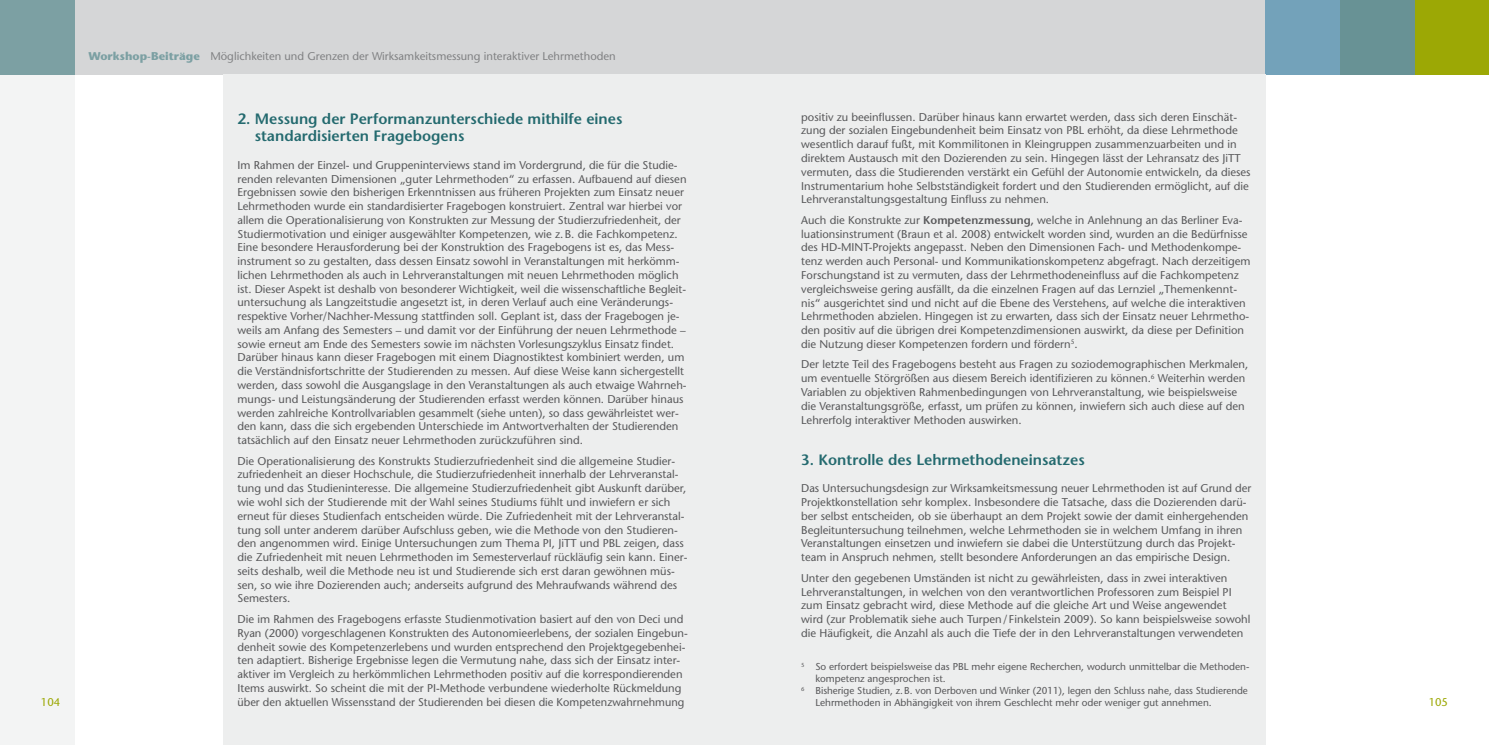
<style>
.page{position:relative;width:1489px;height:745px;background:#fff}
.page>*{position:absolute;margin:0;border:0;box-sizing:border-box;transform-origin:0 0}
.t1{font:600 15px/17.5px "Stone Sans";color:#246a6f}
.t2{font:11.25px/13.8px "Stone Sans";color:#58585a}
.t3{font:11.25px "Stone Sans";color:#808183}
.t4{font:11.25px "Stone Sans";color:#9ca805}
.t5{font:10px "Stone Sans";color:#58585a}
.s1{font-weight:700;color:#7ca0a3}
.s2{font-weight:600}
</style>
<div class="page">
<div style="left:0;top:74px;width:74px;height:670px;background:#f3f4f4"></div>
<div style="left:744px;top:0;width:744px;height:74px;background:#d5d6d7"></div>
<div style="left:1414px;top:0;width:74px;height:74px;background:#9ca805"></div>
<div style="left:1339px;top:0;width:75px;height:74px;background:#689295"></div>
<div style="left:1265px;top:0;width:74px;height:74px;background:#73a2ba"></div>
<div style="left:0;top:0;width:744px;height:74px;background:#d5d6d7"></div>
<div style="left:0;top:0;width:74px;height:74px;background:#7ca0a3"></div>
<div style="left:744px;top:74px;width:521px;height:670px;background:#edeeee"></div>
<div style="left:223px;top:74px;width:521px;height:670px;background:#edeeee"></div>
<p class="t3" style="left:89px;top:49px;width:528px"><span class="s1">Workshop-Beiträge</span> Möglichkeiten und Grenzen der Wirksamkeitsmessung interaktiver Lehrmethoden</p>
<p class="t2" style="left:801px;top:110px;width:451px">positiv zu beeinflussen. Darüber hinaus kann erwartet werden, dass sich deren Einschät&shy;zung der sozialen Eingebundenheit beim Einsatz von PBL erhöht, da diese Lehrmethode wesentlich darauf fußt, mit Kommilitonen in Kleingruppen zusammenzuarbeiten und in direktem Austausch mit den Dozierenden zu sein. Hingegen lässt der Lehransatz des JiTT vermuten, dass die Studierenden verstärkt ein Gefühl der Autonomie entwickeln, da dieses Instrumentarium hohe Selbstständigkeit fordert und den Studierenden ermöglicht, auf die Lehrveranstaltungsgestaltung Einfluss zu nehmen.</p>
<p class="t2" style="left:801px;top:213px;width:451px">Auch die Konstrukte zur <span class="s2">Kompetenzmessung,</span> welche in Anlehnung an das Berliner Eva&shy;luationsinstrument (Braun et al. 2008) entwickelt worden sind, wurden an die Bedürfnisse des HD-MINT-Projekts angepasst. Neben den Dimensionen Fach- und Methodenkompe&shy;tenz werden auch Personal- und Kommunikationskompetenz abgefragt. Nach derzeitigem Forschungstand ist zu vermuten, dass der Lehrmethodeneinfluss auf die Fachkompetenz vergleichsweise gering ausfällt, da die einzelnen Fragen auf das Lernziel „Themenkennt&shy;nis“ ausgerichtet sind und nicht auf die Ebene des Verstehens, auf welche die interaktiven Lehrmethoden abzielen. Hingegen ist zu erwarten, dass sich der Einsatz neuer Lehrmetho&shy;den positiv auf die übrigen drei Kompetenzdimensionen auswirkt, da diese per Definition die Nutzung dieser Kompetenzen fordern und fördern<sup>5</sup>.</p>
<p class="t2" style="left:801px;top:357px;width:448px">Der letzte Teil des Fragebogens besteht aus Fragen zu soziodemographischen Merkmalen, um eventuelle Störgrößen aus diesem Bereich identifizieren zu können.<sup>6</sup> Weiterhin werden Variablen zu objektiven Rahmenbedingungen von Lehrveranstaltung, wie beispielsweise die Veranstaltungsgröße, erfasst, um prüfen zu können, inwiefern sich auch diese auf den Lehrerfolg interaktiver Methoden auswirken.</p>
<h1 class="t1" style="left:801px;top:450px;width:285px">3. Kontrolle des Lehrmethodeneinsatzes</h1>
<p class="t2" style="left:801px;top:481px;width:451px">Das Untersuchungsdesign zur Wirksamkeitsmessung neuer Lehrmethoden ist auf Grund der Projektkonstellation sehr komplex. Insbesondere die Tatsache, dass die Dozierenden darü&shy;ber selbst entscheiden, ob sie überhaupt an dem Projekt sowie der damit einhergehenden Begleituntersuchung teilnehmen, welche Lehrmethoden sie in welchem Umfang in ihren Veranstaltungen einsetzen und inwiefern sie dabei die Unterstützung durch das Projekt&shy;team in Anspruch nehmen, stellt besondere Anforderungen an das empirische Design.</p>
<p class="t2" style="left:801px;top:570px;width:451px">Unter den gegebenen Umständen ist nicht zu gewährleisten, dass in zwei interaktiven Lehrveranstaltungen, in welchen von den verantwortlichen Professoren zum Beispiel PI zum Einsatz gebracht wird, diese Methode auf die gleiche Art und Weise angewendet wird (zur Problematik siehe auch Turpen/ Finkelstein 2009). So kann beispielsweise sowohl die Häufigkeit, die Anzahl als auch die Tiefe der in den Lehrveranstaltungen verwendeten</p>
<p class="t5" style="left:801px;top:659px;width:450px"><sup>5</sup> So erfordert beispielsweise das PBL mehr eigene Recherchen, wodurch unmittelbar die Methoden-</p>
<p class="t5" style="left:815px;top:671px;width:132px">kompetenz angesprochen ist.</p>
<p class="t5" style="left:801px;top:683px;width:448px"><sup>6</sup> Bisherige Studien, z.B. von Derboven und Winker (2011), legen den Schluss nahe, dass Studierende</p>
<p class="t5" style="left:815px;top:695px;width:398px">Lehrmethoden in Abhängigkeit von ihrem Geschlecht mehr oder weniger gut annehmen.</p>
<h1 class="t1" style="left:255px;top:109px;width:369px;text-indent:-17px">2. Messung der Performanzunterschiede mithilfe eines standardisierten Fragebogens</h1>
<p class="t2" style="left:237px;top:158px;width:450px">Im Rahmen der Einzel- und Gruppeninterviews stand im Vordergrund, die für die Studie&shy;renden relevanten Dimensionen „guter Lehrmethoden“ zu erfassen. Aufbauend auf diesen Ergebnissen sowie den bisherigen Erkenntnissen aus früheren Projekten zum Einsatz neuer Lehrmethoden wurde ein standardisierter Fragebogen konstruiert. Zentral war hierbei vor allem die Operationalisierung von Konstrukten zur Messung der Studierzufriedenheit, der Studiermotivation und einiger ausgewählter Kompetenzen, wie z.B. die Fachkompetenz.<br>Eine besondere Herausforderung bei der Konstruktion des Fragebogens ist es, das Mess&shy;instrument so zu gestalten, dass dessen Einsatz sowohl in Veranstaltungen mit herkömm&shy;lichen Lehrmethoden als auch in Lehrveranstaltungen mit neuen Lehrmethoden möglich ist. Dieser Aspekt ist deshalb von besonderer Wichtigkeit, weil die wissenschaftliche Begleit&shy;untersuchung als Langzeitstudie angesetzt ist, in deren Verlauf auch eine Veränderungs&shy;respektive Vorher/Nachher-Messung stattfinden soll. Geplant ist, dass der Fragebogen je&shy;weils am Anfang des Semesters – und damit vor der Einführung der neuen Lehrmethode – sowie erneut am Ende des Semesters sowie im nächsten Vorlesungszyklus Einsatz findet.<br>Darüber hinaus kann dieser Fragebogen mit einem Diagnostiktest kombiniert werden, um die Verständnisfortschritte der Studierenden zu messen. Auf diese Weise kann sichergestellt werden, dass sowohl die Ausgangslage in den Veranstaltungen als auch etwaige Wahrneh&shy;mungs- und Leistungsänderung der Studierenden erfasst werden können. Darüber hinaus werden zahlreiche Kontrollvariablen gesammelt (siehe unten), so dass gewährleistet wer&shy;den kann, dass die sich ergebenden Unterschiede im Antwortverhalten der Studierenden tatsächlich auf den Einsatz neuer Lehrmethoden zurückzuführen sind.</p>
<p class="t2" style="left:237px;top:453px;width:451px">Die Operationalisierung des Konstrukts Studierzufriedenheit sind die allgemeine Studier&shy;zufriedenheit an dieser Hochschule, die Studierzufriedenheit innerhalb der Lehrveranstal&shy;tung und das Studieninteresse. Die allgemeine Studierzufriedenheit gibt Auskunft darüber, wie wohl sich der Studierende mit der Wahl seines Studiums fühlt und inwiefern er sich erneut für dieses Studienfach entscheiden würde. Die Zufriedenheit mit der Lehrveranstal&shy;tung soll unter anderem darüber Aufschluss geben, wie die Methode von den Studieren&shy;den angenommen wird. Einige Untersuchungen zum Thema PI, JiTT und PBL zeigen, dass die Zufriedenheit mit neuen Lehrmethoden im Semesterverlauf rückläufig sein kann. Einer&shy;seits deshalb, weil die Methode neu ist und Studierende sich erst daran gewöhnen müs&shy;sen, so wie ihre Dozierenden auch; anderseits aufgrund des Mehraufwands während des Semesters.</p>
<p class="t2" style="left:237px;top:611px;width:451px">Die im Rahmen des Fragebogens erfasste Studienmotivation basiert auf den von Deci und Ryan (2000) vorgeschlagenen Konstrukten des Autonomieerlebens, der sozialen Eingebun&shy;denheit sowie des Kompetenzerlebens und wurden entsprechend den Projektgegebenhei&shy;ten adaptiert. Bisherige Ergebnisse legen die Vermutung nahe, dass sich der Einsatz inter&shy;aktiver im Vergleich zu herkömmlichen Lehrmethoden positiv auf die korrespondierenden Items auswirkt. So scheint die mit der PI-Methode verbundene wiederholte Rückmeldung über den aktuellen Wissensstand der Studierenden bei diesen die Kompetenzwahrnehmung</p>
<p class="t4" style="left:41px;top:694px;width:21px">104</p>
<p class="t4" style="left:1428px;top:694px;width:21px">105</p>
</div>
